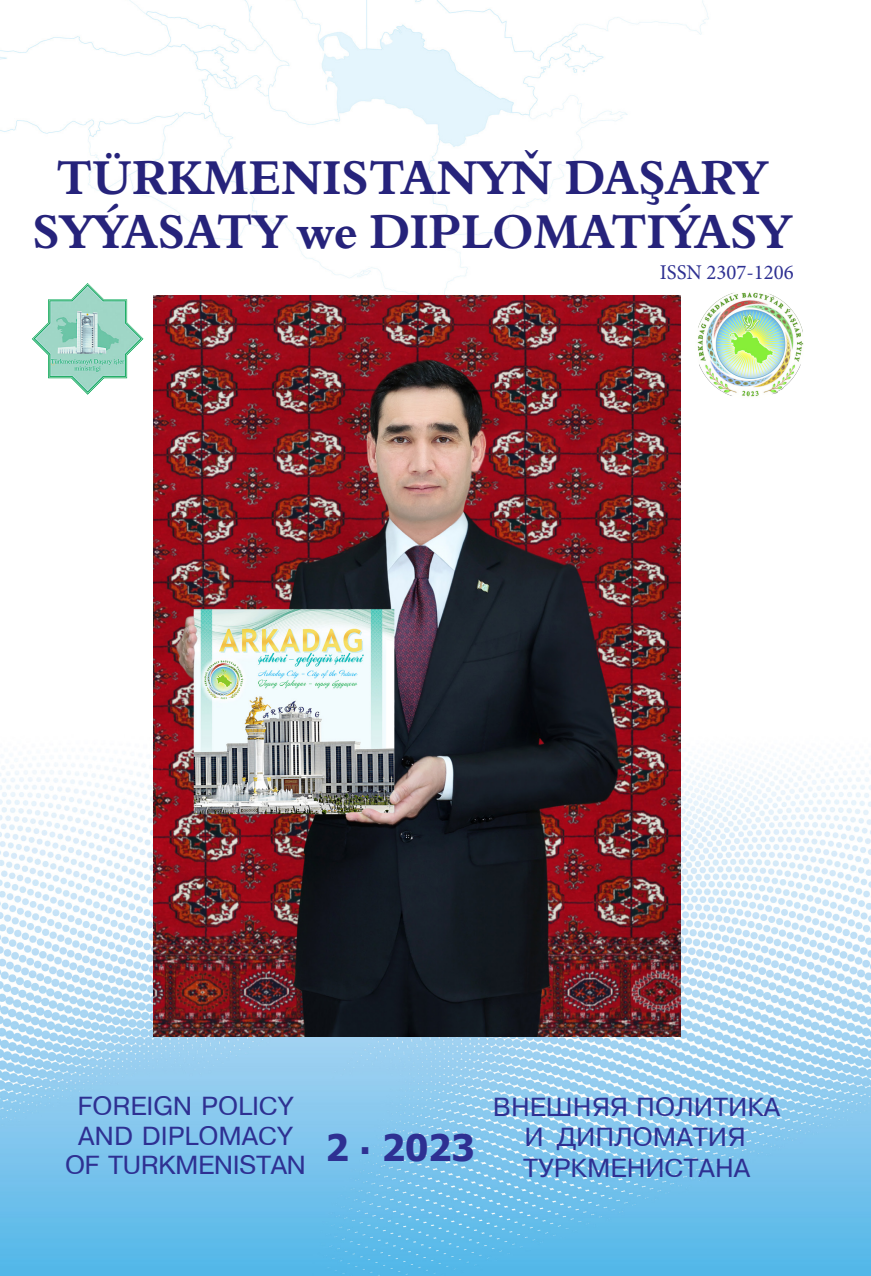
<style>
.page{position:relative;width:871px;height:1276px;background:#fff}
.page>*{position:absolute;margin:0;border:0;box-sizing:border-box;transform-origin:0 0}
.t1{font:700 48.75px/54px "Aldine 401 BT";letter-spacing:.01em;color:#26237b;text-align:center;scale:.96 1}
.t2{font:24.9px/30.8px "Pragmatica";color:#2e3092;text-align:center}
.t3{font:24.9px "Pragmatica";letter-spacing:-.02em;color:#2e3092}
.t4{font:21px "Minion Pro";color:#2e3092}
</style>
<div class="page">
<img style="left:0;top:0;width:870px;height:1276px">
<img style="left:32px;top:283px;width:111px;height:112px">
<img style="left:695px;top:290px;width:109px;height:108px">
<img style="left:154px;top:295px;width:526px;height:741px">
<h1 class="t1" style="left:32px;top:151px;width:791px">TÜRKMENISTANYŇ DAŞARY<br>SYÝASATY we DIPLOMATIÝASY</h1>
<p class="t4" style="left:659px;top:258px;width:135px">ISSN 2307-1206</p>
<p class="t2" style="left:77px;top:1090px;width:218px">FOREIGN POLICY</p>
<p class="t2" style="left:78px;top:1120px;width:216px">AND DIPLOMACY</p>
<p class="t3" style="left:65px;top:1151px;width:411px">OF TURKMENISTAN <sup>2</sup> <sup>.</sup> <sup>2023</sup></p>
<p class="t2" style="left:493px;top:1091px;width:289px">ВНЕШНЯЯ ПОЛИТИКА<br>И ДИПЛОМАТИЯ<br>ТУРКМЕНИСТАНА</p>
</div>
